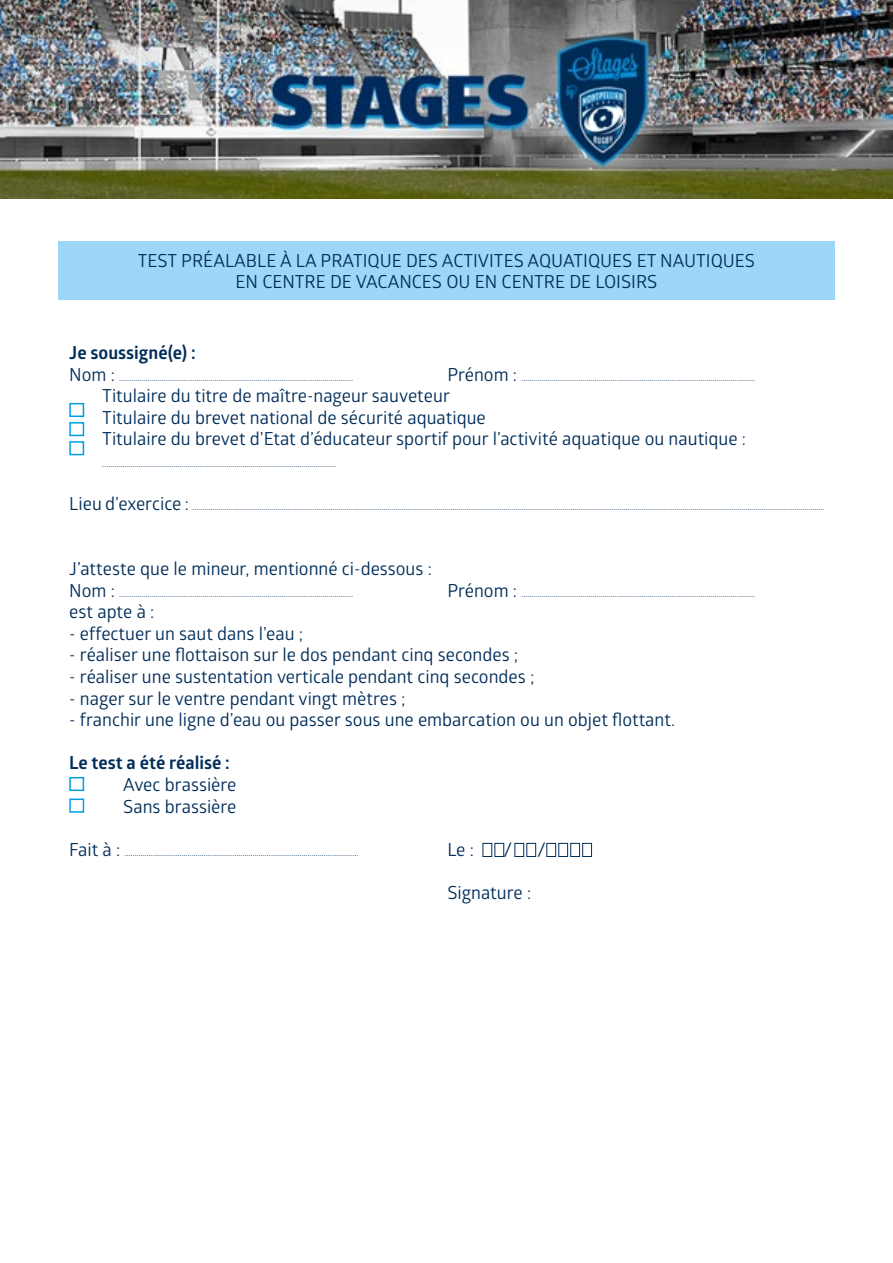
<style>
.page{position:relative;width:893px;height:1263px;background:#fff}
.page>*{position:absolute;margin:0;border:0;box-sizing:border-box;transform-origin:0 0}
.t1{font:18px/21.6px "Glober";color:#002d59}
.t2{font:700 18px "Glober";color:#002d59}
.t3{font:9px "Glober";color:#002d59}
.s1{font-size:18px}
</style>
<div class="page">
<img style="left:0;top:0;width:893px;height:198px">
<div style="left:58px;top:241px;width:776px;height:59px;background:#9cd7f7"></div>
<div style="left:69px;top:777px;width:15px;height:14px;border:2px solid #009fe3"></div>
<div style="left:69px;top:798px;width:15px;height:15px;border:2px solid #009fe3"></div>
<div style="left:69px;top:403px;width:15px;height:14px;border:2px solid #009fe3"></div>
<div style="left:69px;top:422px;width:15px;height:14px;border:2px solid #009fe3"></div>
<div style="left:69px;top:441px;width:15px;height:14px;border:2px solid #009fe3"></div>
<div style="left:483px;top:843px;width:9px;height:14px;border:1px solid #002d59"></div>
<div style="left:514px;top:843px;width:10px;height:14px;border:1px solid #002d59"></div>
<div style="left:546px;top:843px;width:10px;height:14px;border:1px solid #002d59"></div>
<div style="left:570px;top:843px;width:10px;height:14px;border:1px solid #002d59"></div>
<div style="left:494px;top:843px;width:10px;height:14px;border:1px solid #002d59"></div>
<div style="left:526px;top:843px;width:10px;height:14px;border:1px solid #002d59"></div>
<div style="left:558px;top:843px;width:10px;height:14px;border:1px solid #002d59"></div>
<div style="left:582px;top:843px;width:10px;height:14px;border:1px solid #002d59"></div>
<h1 class="t1" style="left:138px;top:249px;width:619px;text-align:center">TEST PRÉALABLE À LA PRATIQUE DES ACTIVITES AQUATIQUES ET NAUTIQUES<br>EN CENTRE DE VACANCES OU EN CENTRE DE LOISIRS</h1>
<h1 class="t2" style="left:69px;top:340px;width:128px">Je soussigné(e) :</h1>
<p class="t3" style="left:69px;top:371px;width:285px"><span class="s1">Nom :</span> ...................................................................................................................</p>
<p class="t3" style="left:447px;top:371px;width:309px"><span class="s1">Prénom :</span> ...................................................................................................................</p>
<h1 class="t1" style="left:102px;top:384px;width:645px">Titulaire du titre de maître-nageur sauveteur<br>Titulaire du brevet national de sécurité aquatique<br>Titulaire du brevet d’Etat d’éducateur sportif pour l’activité aquatique ou nautique :</h1>
<p class="t3" style="left:102px;top:457px;width:235px">...................................................................................................................</p>
<p class="t3" style="left:69px;top:501px;width:757px"><span class="s1">Lieu d’exercice :</span> .......................................................................................................................................................................................................................................................................................................................</p>
<h1 class="t1" style="left:69px;top:557px;width:364px">J’atteste que le mineur, mentionné ci-dessous :</h1>
<p class="t3" style="left:69px;top:587px;width:285px"><span class="s1">Nom :</span> ...................................................................................................................</p>
<p class="t3" style="left:447px;top:587px;width:309px"><span class="s1">Prénom :</span> ...................................................................................................................</p>
<h1 class="t1" style="left:69px;top:600px;width:87px">est apte à :</h1>
<h1 class="t1" style="left:69px;top:622px;width:235px">- effectuer un saut dans l’eau ;</h1>
<h1 class="t1" style="left:69px;top:643px;width:450px">- réaliser une flottaison sur le dos pendant cinq secondes ;</h1>
<h1 class="t1" style="left:69px;top:665px;width:467px">- réaliser une sustentation verticale pendant cinq secondes ;</h1>
<h1 class="t1" style="left:69px;top:687px;width:338px">- nager sur le ventre pendant vingt mètres ;</h1>
<h1 class="t1" style="left:69px;top:708px;width:607px">- franchir une ligne d’eau ou passer sous une embarcation ou un objet flottant.</h1>
<h1 class="t2" style="left:69px;top:750px;width:162px">Le test a été réalisé :</h1>
<h1 class="t1" style="left:123px;top:773px;width:115px">Avec brassière<br>Sans brassière</h1>
<p class="t3" style="left:69px;top:846px;width:291px"><span class="s1">Fait à :</span> ...................................................................................................................</p>
<h1 class="t1" style="left:447px;top:838px;width:28px">Le :</h1>
<h1 class="t1" style="left:504px;top:838px;width:10px">/</h1>
<h1 class="t1" style="left:538px;top:838px;width:10px">/</h1>
<h1 class="t1" style="left:447px;top:881px;width:85px">Signature :</h1>
</div>
